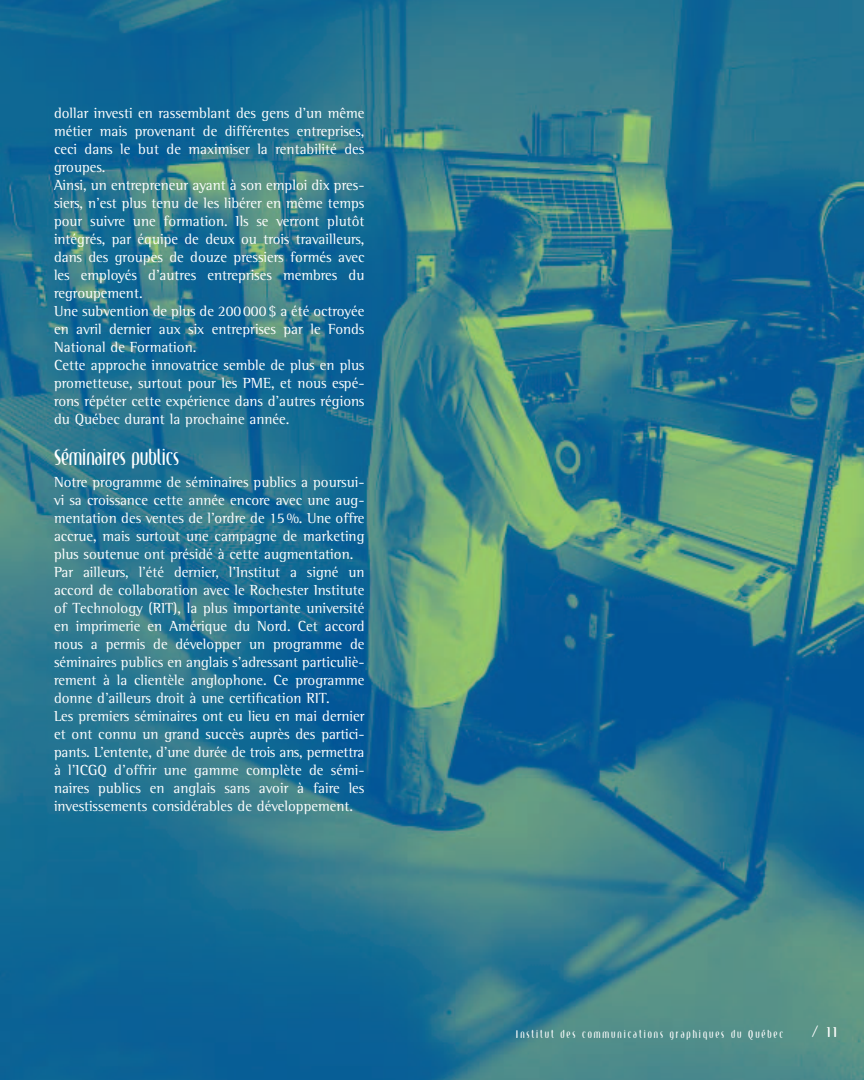
<style>
.page{position:relative;width:864px;height:1080px;background:#fff}
.page>*{position:absolute;margin:0;border:0;box-sizing:border-box;transform-origin:0 0}
.t1{font:300 21px "Eternity";color:#fff}
.t2{font:15px/18px "Rotis Semi Serif";color:#fff}
.t3{font:13.5px "Eternity";color:#fff}
.t4{font:300 10.5px "Eternity";letter-spacing:.19em;color:#fff}
</style>
<div class="page">
<img style="left:0;top:0;width:864px;height:1080px">
<p class="t2" style="left:54px;top:106px;width:312px">dollar investi en rassemblant des gens d’un même métier mais provenant de différentes entreprises, ceci dans le but de maximiser la rentabilité des groupes.<br>Ainsi, un entrepreneur ayant à son emploi dix pres&shy;siers, n’est plus tenu de les libérer en même temps pour suivre une formation. Ils se verront plutôt intégrés, par équipe de deux ou trois travailleurs, dans des groupes de douze pressiers formés avec les employés d’autres entreprises membres du regroupement.<br>Une subvention de plus de 200000$ a été octroyée en avril dernier aux six entreprises par le Fonds National de Formation.<br>Cette approche innovatrice semble de plus en plus prometteuse, surtout pour les PME, et nous espé&shy;rons répéter cette expérience dans d’autres régions du Québec durant la prochaine année.</p>
<h1 class="t1" style="left:54px;top:449px;width:127px">Séminaires publics</h1>
<p class="t2" style="left:54px;top:475px;width:312px">Notre programme de séminaires publics a poursui&shy;vi sa croissance cette année encore avec une aug&shy;mentation des ventes de l’ordre de 15%. Une offre accrue, mais surtout une campagne de marketing plus soutenue ont présidé à cette augmentation.<br>Par ailleurs, l’été dernier, l’Institut a signé un accord de collaboration avec le Rochester Institute of Technology (RIT), la plus importante université en imprimerie en Amérique du Nord. Cet accord nous a permis de développer un programme de séminaires publics en anglais s’adressant particuliè&shy;rement à la clientèle anglophone. Ce programme donne d’ailleurs droit à une certification RIT.<br>Les premiers séminaires ont eu lieu en mai dernier et ont connu un grand succès auprès des partici&shy;pants. L’entente, d’une durée de trois ans, permettra à l’ICGQ d’offrir une gamme complète de sémi&shy;naires publics en anglais sans avoir à faire les investissements considérables de développement.</p>
<p class="t4" style="left:516px;top:1030px;width:269px">Institut des communications graphiques du Québec</p>
<p class="t3" style="left:812px;top:1027px;width:26px">/ 11</p>
</div>
